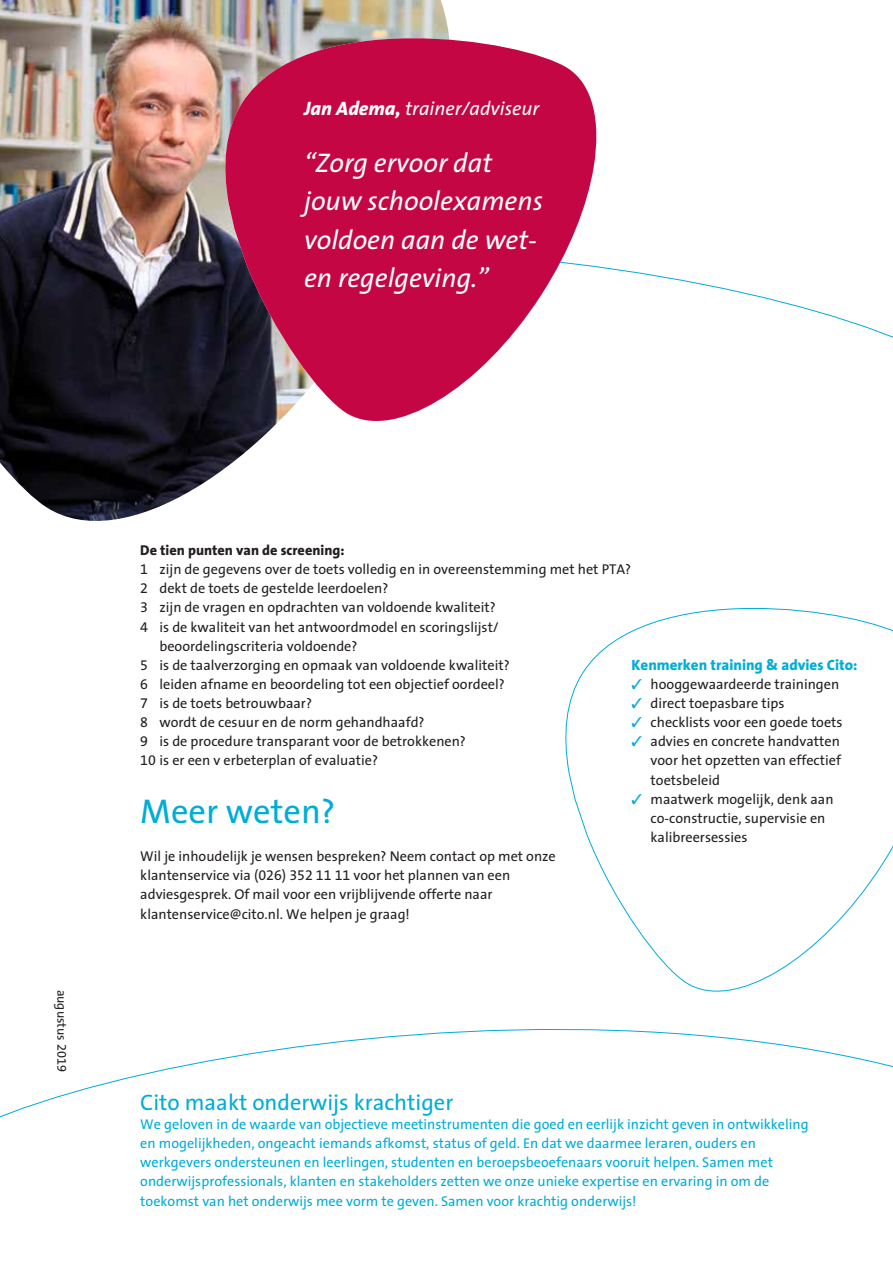
<style>
.page{position:relative;width:893px;height:1263px;background:#fff}
.page>*{position:absolute;margin:0;border:0;box-sizing:border-box;transform-origin:0 0}
.t1{font:34.5px "Cito The Sans";color:#00add6}
.t2{font:italic 27px/38.2px "Cito The Sans";color:#fff}
.t3{font:22.5px "Cito The Sans";color:#00add6}
.t4{font:italic 19.5px "Cito The Sans";color:#fff}
.t5{font:800 15px "Cito The Sans";color:#00add6}
.t6{font:14.25px/19.2px "Cito The Sans";color:#231f20}
.t7{font:14.25px/19.2px "Cito The Sans";color:#00add6}
.t8{font:800 14.25px "Cito The Sans";color:#231f20}
.t9{font:12.75px "Cito The Sans";color:#231f20}
.s1{font-weight:800}
.s2{color:#00add6}
</style>
<div class="page">
<svg style="left:0;top:1029px;width:893px;height:89px"></svg>
<img style="left:0;top:0;width:443px;height:521px">
<svg style="left:222px;top:7px;width:379px;height:436px;fill:#c50644"></svg>
<svg style="left:565px;top:608px;width:328px;height:384px"></svg>
<h3 class="t4" style="left:304px;top:92px;width:237px"><span class="s1">Jan Adema,</span> trainer/adviseur</h3>
<h2 class="t2" style="left:304px;top:143px;width:240px">“Zorg ervoor dat jouw schoolexamens voldoen aan de wet&shy;en regelgeving.”</h2>
<p class="t9" style="left:72px;top:989px;width:84px;rotate:90deg">augustus 2019</p>
<p class="t8" style="left:140px;top:538px;width:206px">De tien punten van de screening:</p>
<p class="t6" style="left:140px;top:559px;width:492px">1 zijn de gegevens over de toets volledig en in overeenstemming met het PTA?</p>
<p class="t6" style="left:140px;top:578px;width:250px">2 dekt de toets de gestelde leerdoelen?</p>
<p class="t6" style="left:140px;top:597px;width:357px">3 zijn de vragen en opdrachten van voldoende kwaliteit?</p>
<p class="t6" style="left:140px;top:617px;width:360px">4 is de kwaliteit van het antwoordmodel en scoringslijst/</p>
<p class="t6" style="left:159px;top:636px;width:200px">beoordelingscriteria voldoende?</p>
<p class="t6" style="left:140px;top:655px;width:371px">5 is de taalverzorging en opmaak van voldoende kwaliteit?</p>
<p class="t6" style="left:140px;top:674px;width:366px">6 leiden afname en beoordeling tot een objectief oordeel?</p>
<p class="t6" style="left:140px;top:693px;width:173px">7 is de toets betrouwbaar?</p>
<p class="t6" style="left:140px;top:712px;width:286px">8 wordt de cesuur en de norm gehandhaafd?</p>
<p class="t6" style="left:140px;top:731px;width:327px">9 is de procedure transparant voor de betrokkenen?</p>
<p class="t6" style="left:140px;top:751px;width:239px">10 is er een v erbeterplan of evaluatie?</p>
<h1 class="t1" style="left:140px;top:782px;width:197px">Meer weten?</h1>
<p class="t6" style="left:140px;top:846px;width:417px">Wil je inhoudelijk je wensen bespreken? Neem contact op met onze klantenservice via (026) 352 11 11 voor het plannen van een adviesgesprek. Of mail voor een vrijblijvende offerte naar klantenservice@cito.nl. We helpen je graag!</p>
<p class="t5" style="left:631px;top:652px;width:228px">Kenmerken training &amp; advies Cito:</p>
<p class="t6" style="left:631px;top:674px;width:209px"><span class="s2">✓</span> hooggewaardeerde trainingen</p>
<p class="t6" style="left:631px;top:693px;width:155px"><span class="s2">✓</span> direct toepasbare tips</p>
<p class="t6" style="left:631px;top:712px;width:213px"><span class="s2">✓</span> checklists voor een goede toets</p>
<p class="t6" style="left:651px;top:731px;width:192px;text-align:justify;text-indent:-19px"><span class="s2">✓</span> advies en concrete handvatten voor het opzetten van effectief toetsbeleid</p>
<p class="t6" style="left:651px;top:789px;width:184px;text-indent:-19px"><span class="s2">✓</span> maatwerk mogelijk, denk aan co‑constructie, supervisie en kalibreersessies</p>
<h3 class="t3" style="left:140px;top:1083px;width:314px">Cito maakt onderwijs krachtiger</h3>
<p class="t7" style="left:140px;top:1114px;width:670px">We geloven in de waarde van objectieve meetinstrumenten die goed en eerlijk inzicht geven in ontwikkeling en mogelijkheden, ongeacht iemands afkomst, status of geld. En dat we daarmee leraren, ouders en werkgevers ondersteunen en leerlingen, studenten en beroepsbeoefenaars vooruit helpen. Samen met onderwijsprofessionals, klanten en stakeholders zetten we onze unieke expertise en ervaring in om de toekomst van het onderwijs mee vorm te geven. Samen voor krachtig onderwijs!</p>
</div>
